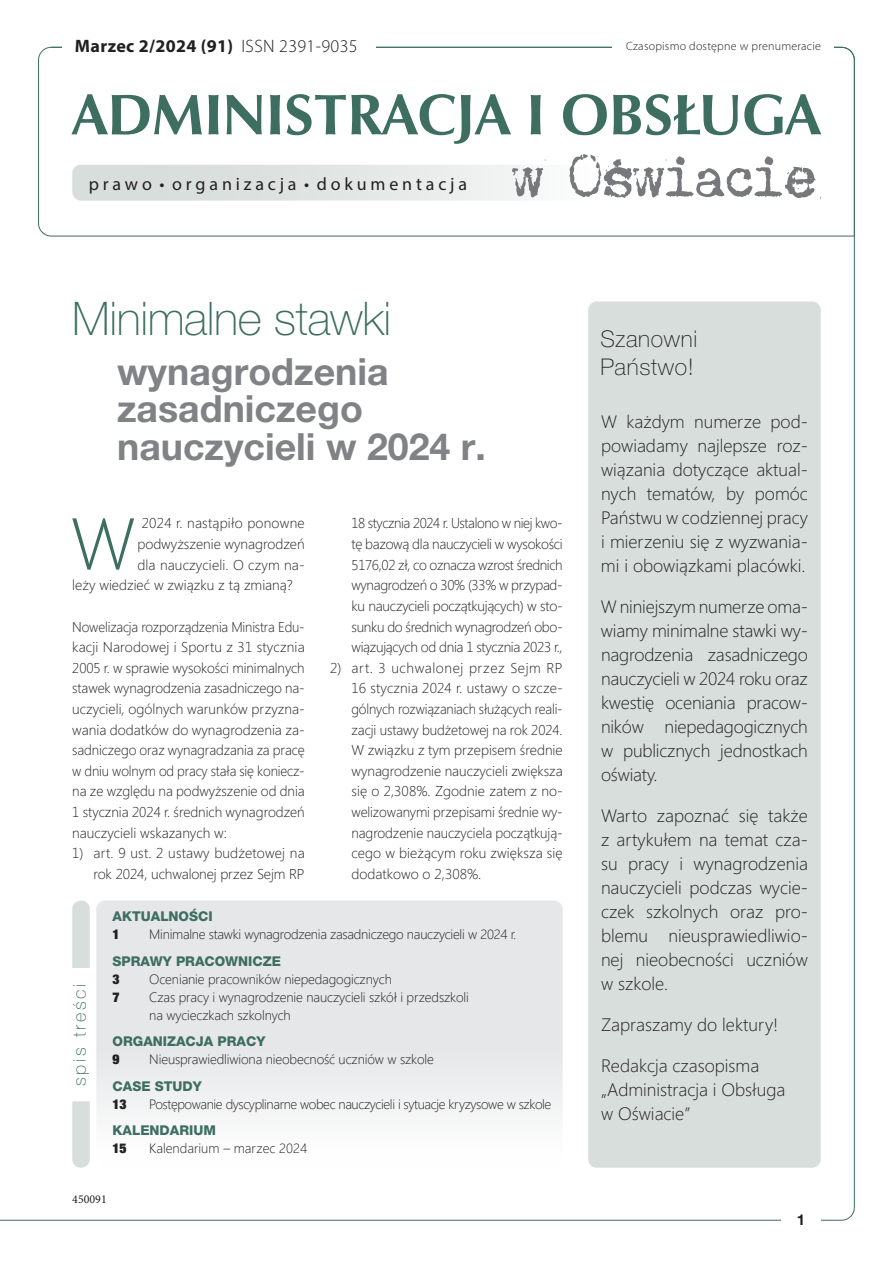
<style>
.page{position:relative;width:893px;height:1263px;background:#fff}
.page>*{position:absolute;margin:0;border:0;box-sizing:border-box;transform-origin:0 0}
.t1{font:300 73.2px "Segoe";color:#3d6e60}
.t2{font:700 58.05px "Zapf Humnst EU";color:#3d6e60}
.t3{font:100 46.5px "Helvetica Neue LT Pro";letter-spacing:-.01em;color:#3d6e60}
.t4{font:700 37.5px/37.5px "Helvetica Neue LT Pro";color:#808285}
.t5{font:100 22.95px/27.6px "Helvetica Neue LT Pro";letter-spacing:.03em;color:#231f20}
.t6{font:300 18px/24px "Segoe";color:#231f20;text-align:justify}
.t7{font:18px "Myriad Pro";color:#231f20}
.t8{font:700 18px "Myriad Pro";letter-spacing:.02em;color:#231f20}
.t9{font:100 18px "Helvetica Neue LT Pro";letter-spacing:.15em;color:#3d6e60}
.t10{font:700 15px "Helvetica Neue LT Pro";color:#231f20}
.t11{font:300 14.25px/20.5px "Segoe";color:#231f20;text-align:justify}
.t12{font:300 14.25px/20.5px "Segoe";color:#231f20;text-align:justify;scale:.96 1}
.t13{font:300 13.5px/18px "Segoe UI";letter-spacing:-.01em;color:#231f20}
.t14{font:300 13.5px "Segoe UI";letter-spacing:-.03em;color:#231f20}
.t15{font:800 13.5px "Helvetica Neue LT Pro";color:#3d6e60}
.t16{font:900 condensed 13.5px "Helvetica Neue LT Pro";color:#231f20}
.t17{font:300 12px "Myriad Pro";letter-spacing:.02em;color:#231f20}
.t18{font:12px "Minion Pro";color:#231f20}
.s1{font-weight:300}
</style>
<div class="page">
<div style="left:588px;top:301px;width:233px;height:867px;background:#d8dedc;border-radius:9px"></div>
<svg style="left:38px;top:47px;width:817px;height:190px"></svg>
<div style="left:62px;top:38px;width:313px;height:14px;background:#fff"></div>
<div style="left:613px;top:41px;width:221px;height:9px;background:#fff"></div>
<div style="left:96px;top:900px;width:467px;height:268px;background:linear-gradient(to bottom,#dfe1e3,#f8f8f9);border-radius:9px"></div>
<div style="left:72px;top:900px;width:18px;height:268px;background:#d8dedc;border-radius:9px"></div>
<div style="left:72px;top:969px;width:18px;height:131px;background:#fff"></div>
<svg style="left:72px;top:165px;width:521px;height:36px;background:#e0e5e3"></svg>
<svg style="left:511px;top:154px;width:310px;height:46px"></svg>
<p class="t8" style="left:75px;top:34px;width:284px">Marzec 2/2024 (91) <span class="s1">ISSN 2391-9035</span></p>
<p class="t17" style="left:626px;top:39px;width:196px">Czasopismo dostępne w prenumeracie</p>
<h2 class="t2" style="left:72px;top:79px;width:750px">ADMINISTRACJA I OBSŁUGA</h2>
<p class="t7" style="left:89px;top:173px;width:380px">p r a w o • o r g a n i z a c j a • d o k u m e n t a c j a</p>
<h3 class="t3" style="left:72px;top:290px;width:320px">Minimalne stawki</h3>
<h3 class="t4" style="left:117px;top:352px;width:370px">wynagrodzenia zasadniczego nauczycieli w 2024 r.</h3>
<h1 class="t1" style="left:70px;top:493px;width:67px">W</h1>
<p class="t11" style="left:142px;top:513px;width:164px">2024 r. nastąpiło ponowne</p>
<p class="t11" style="left:137px;top:533px;width:169px">podwyższenie wynagrodzeń</p>
<p class="t11" style="left:137px;top:554px;width:169px">dla nauczycieli. O czym na-</p>
<p class="t11" style="left:72px;top:574px;width:222px">leży wiedzieć w związku z tą zmianą?</p>
<p class="t12" style="left:72px;top:616px;width:244px">Nowelizacja rozporządzenia Ministra Edu&shy;kacji Narodowej i Sportu z 31 stycznia 2005 r. w sprawie wysokości minimalnych stawek wynagrodzenia zasadniczego na&shy;uczycieli, ogólnych warunków przyzna&shy;wania dodatków do wynagrodzenia za&shy;sadniczego oraz wynagradzania za pracę w dniu wolnym od pracy stała się koniecz&shy;na ze względu na podwyższenie od dnia 1 stycznia 2024 r. średnich wynagrodzeń nauczycieli wskazanych w:</p>
<p class="t11" style="left:72px;top:843px;width:234px;text-align:right">1) art. 9 ust. 2 ustawy budżetowej na rok 2024, uchwalonej przez Sejm RP</p>
<p class="t11" style="left:351px;top:513px;width:213px">18 stycznia 2024 r. Ustalono w niej kwo&shy;tę bazową dla nauczycieli w wysokości 5176,02 zł, co oznacza wzrost średnich wynagrodzeń o 30% (33% w przypad&shy;ku nauczycieli początkujących) w sto&shy;sunku do średnich wynagrodzeń obo&shy;wiązujących od dnia 1 stycznia 2023 r.,</p>
<p class="t11" style="left:351px;top:657px;width:213px;text-indent:-21px">2) art. 3 uchwalonej przez Sejm RP 16 stycznia 2024 r. ustawy o szcze&shy;gólnych rozwiązaniach służących reali&shy;zacji ustawy budżetowej na rok 2024.<br>W związku z tym przepisem średnie wynagrodzenie nauczycieli zwiększa się o 2,308%. Zgodnie zatem z no&shy;welizowanymi przepisami średnie wy&shy;nagrodzenie nauczyciela początkują&shy;cego w bieżącym roku zwiększa się dodatkowo o 2,308%.</p>
<p class="t9" style="left:69px;top:1086px;width:104px;rotate:-90deg">spis treści</p>
<p class="t15" style="left:113px;top:908px;width:102px">AKTUALNOŚCI</p>
<p class="t16" style="left:113px;top:926px;width:9px">1</p>
<p class="t13" style="left:149px;top:924px;width:368px">Minimalne stawki wynagrodzenia zasadniczego nauczycieli w 2024 r.</p>
<p class="t15" style="left:113px;top:953px;width:170px">SPRAWY PRACOWNICZE</p>
<p class="t16" style="left:113px;top:970px;width:9px">3</p>
<p class="t13" style="left:149px;top:969px;width:244px">Ocenianie pracowników niepedagogicznych</p>
<p class="t16" style="left:113px;top:988px;width:9px">7</p>
<p class="t13" style="left:149px;top:987px;width:321px">Czas pracy i wynagrodzenie nauczycieli szkół i przedszkoli na wycieczkach szkolnych</p>
<p class="t15" style="left:113px;top:1033px;width:154px">ORGANIZACJA PRACY</p>
<p class="t16" style="left:113px;top:1051px;width:9px">9</p>
<p class="t13" style="left:149px;top:1049px;width:286px">Nieusprawiedliwiona nieobecność uczniów w szkole</p>
<p class="t15" style="left:113px;top:1078px;width:91px">CASE STUDY</p>
<p class="t16" style="left:113px;top:1095px;width:15px">13</p>
<p class="t14" style="left:149px;top:1091px;width:404px">Postępowanie dyscyplinarne wobec nauczycieli i sytuacje kryzysowe w szkole</p>
<p class="t15" style="left:113px;top:1122px;width:105px">KALENDARIUM</p>
<p class="t16" style="left:113px;top:1140px;width:16px">15</p>
<p class="t13" style="left:149px;top:1138px;width:159px">Kalendarium – marzec 2024</p>
<p class="t18" style="left:72px;top:1191px;width:36px">450091</p>
<h3 class="t5" style="left:600px;top:325px;width:98px">Szanowni<br>Państwo!</h3>
<p class="t6" style="left:601px;top:409px;width:208px">W każdym numerze pod&shy;powiadamy najlepsze roz&shy;wiązania dotyczące aktual&shy;nych tematów, by pomóc Państwu w codziennej pracy i mierzeniu się z wyzwania&shy;mi i obowiązkami placówki.</p>
<p class="t6" style="left:601px;top:594px;width:208px">W niniejszym numerze oma&shy;wiamy minimalne stawki wy&shy;nagrodzenia zasadniczego nauczycieli w 2024 roku oraz kwestię oceniania pracow&shy;ników niepedagogicznych w publicznych jednostkach oświaty.</p>
<p class="t6" style="left:601px;top:803px;width:208px">Warto zapoznać się także z artykułem na temat cza&shy;su pracy i wynagrodzenia nauczycieli podczas wycie&shy;czek szkolnych oraz pro&shy;blemu nieusprawiedliwio&shy;nej nieobecności uczniów w szkole.</p>
<p class="t6" style="left:601px;top:1012px;width:179px">Zapraszamy do lektury!</p>
<p class="t6" style="left:601px;top:1053px;width:186px;text-align:left">Redakcja czasopisma „Administracja i Obsługa w Oświacie”</p>
<p class="t10" style="left:797px;top:1210px;width:10px">1</p>
</div>
